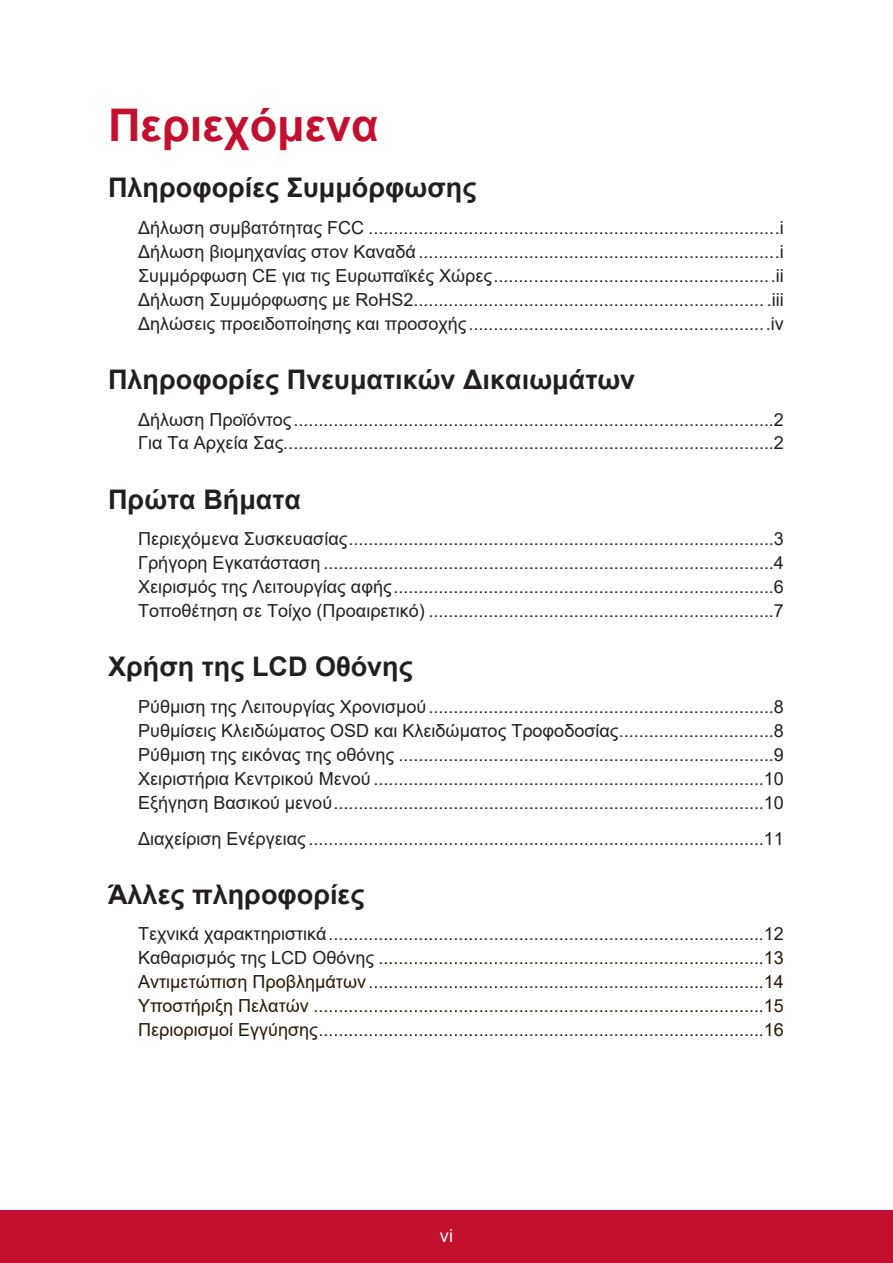
<style>
.page{position:relative;width:893px;height:1263px;background:#fff}
.page>*{position:absolute;margin:0;border:0;box-sizing:border-box;transform-origin:0 0}
.t1{font:700 45px "Arial";color:#c3102f}
.t2{font:700 27px "Arial";color:#231f20}
.t3{font:18px/24px "Arial";color:#231f20;text-align:justify}
.t4{font:18px/24px "Arial";color:#251a05;text-align:justify}
.t5{font:18px "Arial";color:#fff}
.s1{color:#231f20}
</style>
<div class="page">
<div style="left:0;top:1210px;width:892px;height:53px;background:#c3102f"></div>
<h1 class="t1" style="left:108px;top:93px;width:272px">Περιεχόμενα</h1>
<h2 class="t2" style="left:108px;top:169px;width:369px">Πληροφορίες Συμμόρφωσης</h2>
<p class="t3" style="left:138px;top:215px;width:647px">Δήλωση συμβατότητας FCC ..................................................................................i Δήλωση βιομηχανίας στον Καναδά ........................................................................i Συμμόρφωση CE για τις Ευρωπαϊκές Χώρες........................................................ii Δήλωση Συμμόρφωσης με RoHS2...................................................................... .iii Δηλώσεις προειδοποίησης και προσοχής............................................................iv</p>
<h2 class="t2" style="left:108px;top:360px;width:528px">Πληροφορίες Πνευματικών Δικαιωμάτων</h2>
<p class="t3" style="left:138px;top:407px;width:646px">Δήλωση Προϊόντος................................................................................................2<br>Για Τα Αρχεία Σας..................................................................................................2</p>
<h2 class="t2" style="left:108px;top:480px;width:194px">Πρώτα Βήματα</h2>
<p class="t3" style="left:138px;top:527px;width:647px">Περιεχόμενα Συσκευασίας.....................................................................................3<br>Γρήγορη Εγκατάσταση ..........................................................................................4<br>Χειρισμός της Λειτουργίας αφής............................................................................6<br>Τοποθέτηση σε Τοίχο (Προαιρετικό) .....................................................................7</p>
<h2 class="t2" style="left:108px;top:647px;width:306px">Χρήση της LCD Οθόνης</h2>
<p class="t3" style="left:138px;top:694px;width:647px">Ρύθμιση της Λειτουργίας Χρονισμού.....................................................................8<br>Ρυθμίσεις Κλειδώματος OSD και Κλειδώματος Τροφοδοσίας...............................8<br>Ρύθμιση της εικόνας της οθόνης ...........................................................................9<br>Χειριστήρια Κεντρικού Μενού ..............................................................................10<br>Εξήγηση Βασικού μενού......................................................................................10</p>
<p class="t3" style="left:138px;top:826px;width:647px">Διαχείριση Ενέργειας ...........................................................................................11</p>
<h2 class="t2" style="left:108px;top:875px;width:258px">Άλλες πληροφορίες</h2>
<p class="t4" style="left:138px;top:922px;width:647px"><span class="s1">Τεχνικά χαρακτηριστικά.......................................................................................12<br>Καθαρισμός της LCD Οθόνης</span> .............................................................................13<br>Αντιμετώπιση Προβλημάτων ...............................................................................14<br>Υποστήριξη Πελατών ..........................................................................................15<br>Περιορισμοί Εγγύησης.........................................................................................16</p>
<p class="t5" style="left:440px;top:1223px;width:14px">vi</p>
</div>
